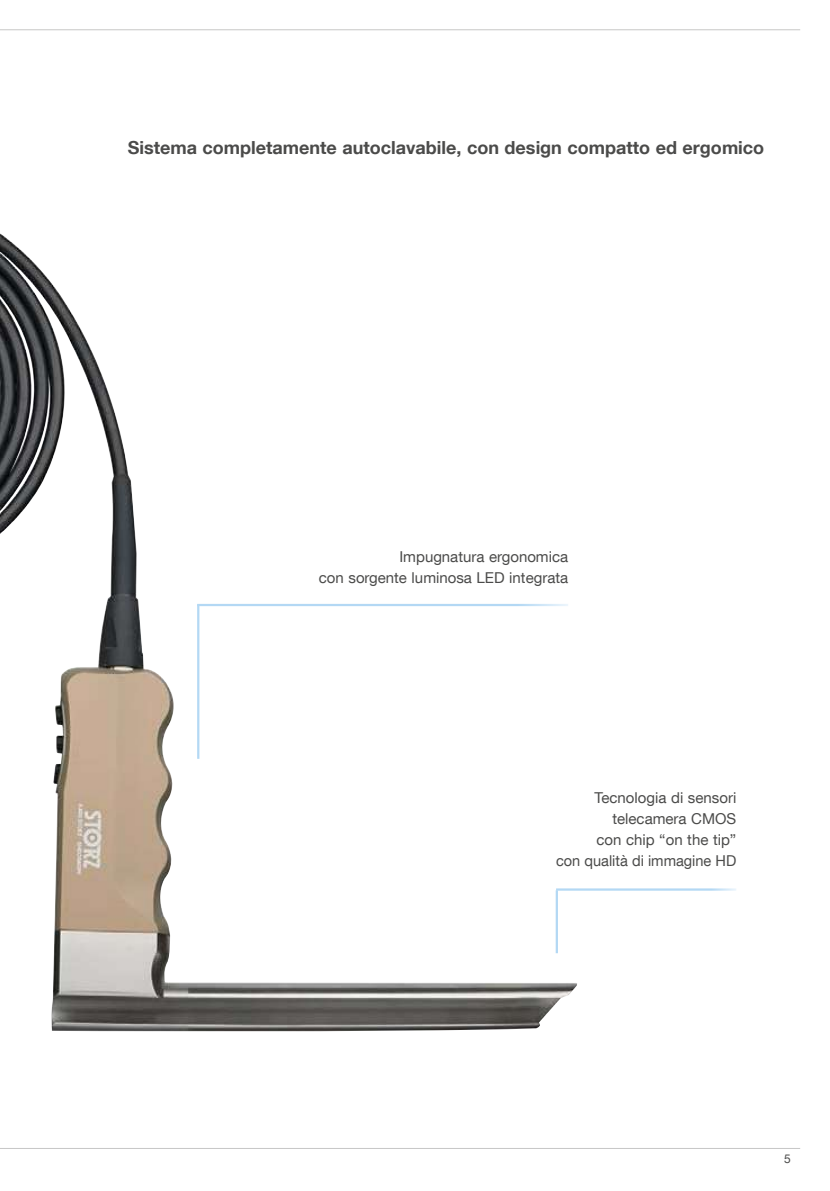
<style>
.page{position:relative;width:830px;height:1191px;background:#fff}
.page>*{position:absolute;margin:0;border:0;box-sizing:border-box;transform-origin:0 0}
.t1{font:700 18px "KS Helvetica Neue";color:#4b4b4a}
.t2{font:15px/21px "KS Helvetica Neue";color:#4b4b4a;text-align:right}
.t3{font:12px "KS Helvetica Neue";color:#4b4b4a}
</style>
<div class="page">
<hr style="left:0;top:29px;width:799px;height:1px;background:#c7c7c6">
<hr style="left:0;top:1148px;width:799px;height:1px;background:#c7c7c6">
<img style="left:0;top:233px;width:578px;height:799px">
<hr style="left:197px;top:604px;width:371px;height:2px;background:#b3d8f4">
<hr style="left:556px;top:888px;width:180px;height:2px;background:#b3d8f4">
<hr style="left:555px;top:890px;width:2px;height:63px;background:#b3d8f4">
<hr style="left:197px;top:604px;width:2px;height:155px;background:#b3d8f4">
<p class="t1" style="left:128px;top:136px;width:637px">Sistema completamente autoclavabile, con design compatto ed ergomico</p>
<p class="t2" style="left:319px;top:545px;width:251px">Impugnatura ergonomica<br>con sorgente luminosa LED integrata</p>
<p class="t2" style="left:556px;top:786px;width:182px">Tecnologia di sensori telecamera CMOS<br>con chip “on the tip”<br>con qualità di immagine HD</p>
<p class="t3" style="left:783px;top:1151px;width:8px">5</p>
</div>
